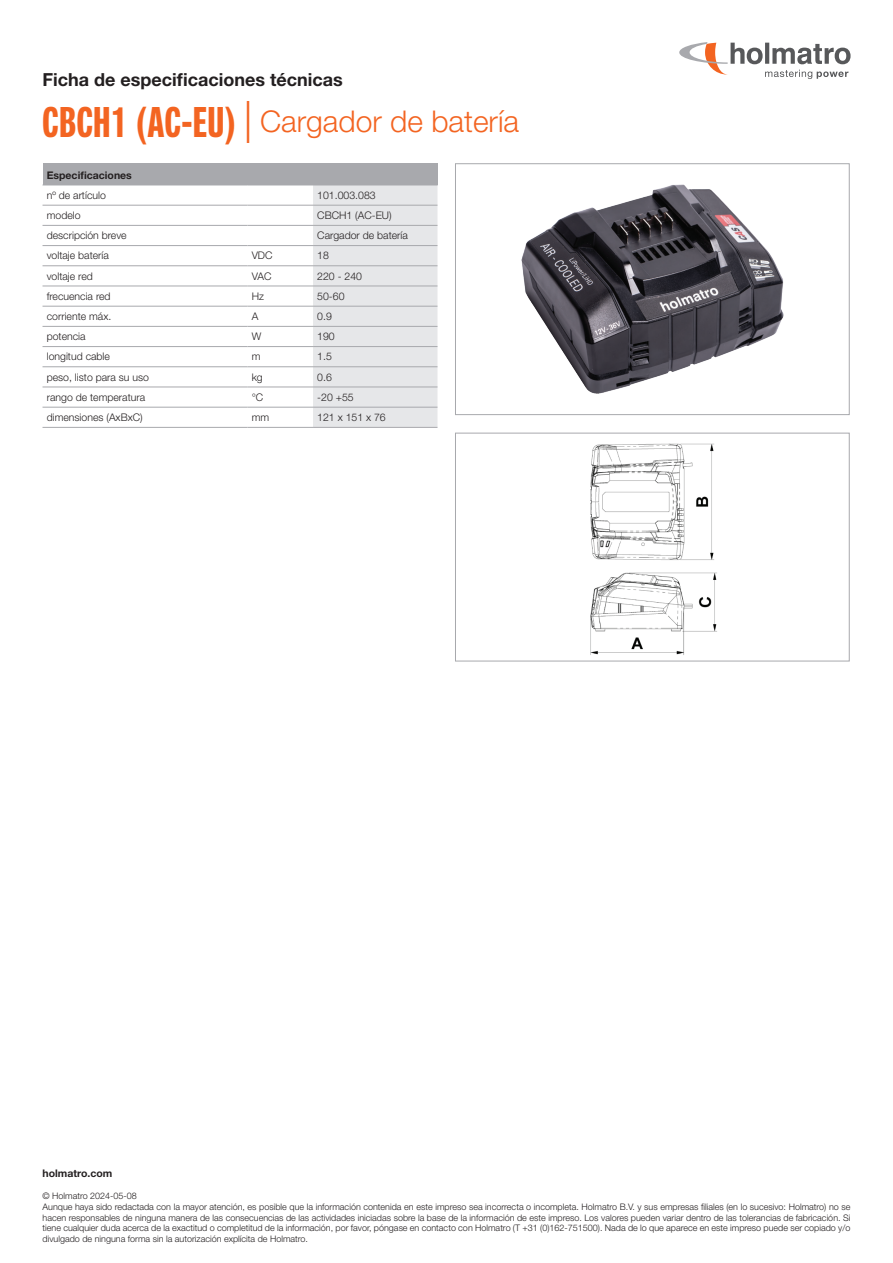
<style>
.page{position:relative;width:893px;height:1263px;background:#fff}
.page>*{position:absolute;margin:0;border:0;box-sizing:border-box;transform-origin:0 0}
.t1{font:300 30px "Helvetica Neue LT Std";color:#f36421}
.t2{font:700 18px "Helvetica Neue LT Std";color:#231f20}
.t3{font:300 10.5px "Helvetica Neue LT Std";color:#231f20}
.t4{font:700 10.5px "Helvetica Neue LT Std";color:#231f20}
.t5{font:300 9px/10.8px "Helvetica Neue LT Std";color:#231f20}
.s1{font-family:"Neue Helvetica Pro 79 Cm";font-weight:700;font-size:42px}
.s2{font-size:42px}
</style>
<div class="page">
<svg style="left:679px;top:42px;width:171px;height:37px"></svg>
<div style="left:43px;top:164px;width:394px;height:21px;background:#a8a9ad"></div>
<svg style="left:313px;top:164px;width:125px;height:263px;background:#e0e1e3"></svg>
<hr style="left:43px;top:185px;width:204px;height:1px;background:#a8a9ad">
<hr style="left:247px;top:185px;width:66px;height:1px;background:#a8a9ad">
<hr style="left:313px;top:185px;width:125px;height:1px;background:#a8a9ad">
<hr style="left:43px;top:205px;width:204px;height:1px;background:#a8a9ad">
<hr style="left:247px;top:205px;width:66px;height:1px;background:#a8a9ad">
<hr style="left:313px;top:205px;width:124px;height:1px;background:#a8a9ad">
<hr style="left:43px;top:225px;width:204px;height:1px;background:#a8a9ad">
<hr style="left:247px;top:225px;width:66px;height:1px;background:#a8a9ad">
<hr style="left:313px;top:225px;width:124px;height:1px;background:#a8a9ad">
<hr style="left:43px;top:245px;width:204px;height:1px;background:#a8a9ad">
<hr style="left:247px;top:245px;width:66px;height:1px;background:#a8a9ad">
<hr style="left:313px;top:245px;width:124px;height:1px;background:#a8a9ad">
<hr style="left:43px;top:265px;width:204px;height:1px;background:#a8a9ad">
<hr style="left:247px;top:265px;width:66px;height:1px;background:#a8a9ad">
<hr style="left:313px;top:265px;width:124px;height:1px;background:#a8a9ad">
<hr style="left:43px;top:286px;width:204px;height:1px;background:#a8a9ad">
<hr style="left:247px;top:286px;width:66px;height:1px;background:#a8a9ad">
<hr style="left:313px;top:286px;width:124px;height:1px;background:#a8a9ad">
<hr style="left:43px;top:306px;width:204px;height:1px;background:#a8a9ad">
<hr style="left:247px;top:306px;width:66px;height:1px;background:#a8a9ad">
<hr style="left:313px;top:306px;width:124px;height:1px;background:#a8a9ad">
<hr style="left:43px;top:326px;width:204px;height:1px;background:#a8a9ad">
<hr style="left:247px;top:326px;width:66px;height:1px;background:#a8a9ad">
<hr style="left:313px;top:326px;width:124px;height:1px;background:#a8a9ad">
<hr style="left:43px;top:346px;width:204px;height:1px;background:#a8a9ad">
<hr style="left:247px;top:346px;width:66px;height:1px;background:#a8a9ad">
<hr style="left:313px;top:346px;width:124px;height:1px;background:#a8a9ad">
<hr style="left:43px;top:366px;width:204px;height:1px;background:#a8a9ad">
<hr style="left:247px;top:366px;width:66px;height:1px;background:#a8a9ad">
<hr style="left:313px;top:366px;width:124px;height:1px;background:#a8a9ad">
<hr style="left:43px;top:387px;width:204px;height:1px;background:#a8a9ad">
<hr style="left:247px;top:387px;width:66px;height:1px;background:#a8a9ad">
<hr style="left:313px;top:387px;width:124px;height:1px;background:#a8a9ad">
<hr style="left:43px;top:427px;width:204px;height:1px;background:#a8a9ad">
<hr style="left:43px;top:407px;width:204px;height:1px;background:#a8a9ad">
<hr style="left:247px;top:427px;width:66px;height:1px;background:#a8a9ad">
<hr style="left:247px;top:407px;width:66px;height:1px;background:#a8a9ad">
<hr style="left:313px;top:427px;width:124px;height:1px;background:#a8a9ad">
<hr style="left:313px;top:407px;width:124px;height:1px;background:#a8a9ad">
<img style="left:590px;top:443px;width:127px;height:212px">
<div style="left:455px;top:433px;width:394px;height:228px;border:1px solid #a8a9ad"></div>
<img style="left:521px;top:184px;width:263px;height:210px">
<div style="left:455px;top:164px;width:394px;height:251px;border:1px solid #a8a9ad"></div>
<h2 class="t2" style="left:43px;top:68px;width:302px">Ficha de especificaciones técnicas</h2>
<h1 class="t1" style="left:43px;top:103px;width:478px"><span class="s1">CBCH1 (AC-EU)</span> <span class="s2">|</span> Cargador de batería</h1>
<p class="t4" style="left:47px;top:168px;width:87px">Especificaciones</p>
<p class="t3" style="left:47px;top:189px;width:61px">nº de artículo</p>
<p class="t3" style="left:317px;top:189px;width:60px">101.003.083</p>
<p class="t3" style="left:47px;top:209px;width:35px">modelo</p>
<p class="t3" style="left:317px;top:209px;width:76px">CBCH1 (AC-EU)</p>
<p class="t3" style="left:47px;top:229px;width:81px">descripción breve</p>
<p class="t3" style="left:317px;top:229px;width:92px">Cargador de batería</p>
<p class="t3" style="left:47px;top:249px;width:64px">voltaje batería</p>
<p class="t3" style="left:252px;top:249px;width:22px">VDC</p>
<p class="t3" style="left:317px;top:249px;width:13px">18</p>
<p class="t3" style="left:47px;top:269px;width:48px">voltaje red</p>
<p class="t3" style="left:252px;top:269px;width:21px">VAC</p>
<p class="t3" style="left:317px;top:269px;width:46px">220 - 240</p>
<p class="t3" style="left:47px;top:290px;width:65px">frecuencia red</p>
<p class="t3" style="left:252px;top:290px;width:14px">Hz</p>
<p class="t3" style="left:317px;top:290px;width:29px">50-60</p>
<p class="t3" style="left:47px;top:310px;width:66px">corriente máx.</p>
<p class="t3" style="left:252px;top:310px;width:8px">A</p>
<p class="t3" style="left:317px;top:310px;width:16px">0.9</p>
<p class="t3" style="left:47px;top:330px;width:40px">potencia</p>
<p class="t3" style="left:252px;top:330px;width:11px">W</p>
<p class="t3" style="left:317px;top:330px;width:19px">190</p>
<p class="t3" style="left:47px;top:350px;width:65px">longitud cable</p>
<p class="t3" style="left:252px;top:350px;width:10px">m</p>
<p class="t3" style="left:317px;top:350px;width:16px">1.5</p>
<p class="t3" style="left:47px;top:370px;width:104px">peso, listo para su uso</p>
<p class="t3" style="left:252px;top:370px;width:13px">kg</p>
<p class="t3" style="left:317px;top:370px;width:16px">0.6</p>
<p class="t3" style="left:47px;top:391px;width:100px">rango de temperatura</p>
<p class="t3" style="left:252px;top:391px;width:13px">°C</p>
<p class="t3" style="left:317px;top:391px;width:38px">-20 +55</p>
<p class="t3" style="left:47px;top:411px;width:97px">dimensiones (AxBxC)</p>
<p class="t3" style="left:252px;top:411px;width:19px">mm</p>
<p class="t3" style="left:317px;top:411px;width:70px">121 x 151 x 76</p>
<p class="t4" style="left:43px;top:1167px;width:71px">holmatro.com</p>
<p class="t5" style="left:43px;top:1190px;width:809px">© Holmatro 2024-05-08<br>Aunque haya sido redactada con la mayor atención, es posible que la información contenida en este impreso sea incorrecta o incompleta. Holmatro B.V. y sus empresas filiales (en lo sucesivo: Holmatro) no se hacen responsables de ninguna manera de las consecuencias de las actividades iniciadas sobre la base de la información de este impreso. Los valores pueden variar dentro de las tolerancias de fabricación. Si tiene cualquier duda acerca de la exactitud o completitud de la información, por favor, póngase en contacto con Holmatro (T +31 (0)162-751500). Nada de lo que aparece en este impreso puede ser copiado y/o divulgado de ninguna forma sin la autorización explícita de Holmatro.</p>
</div>
